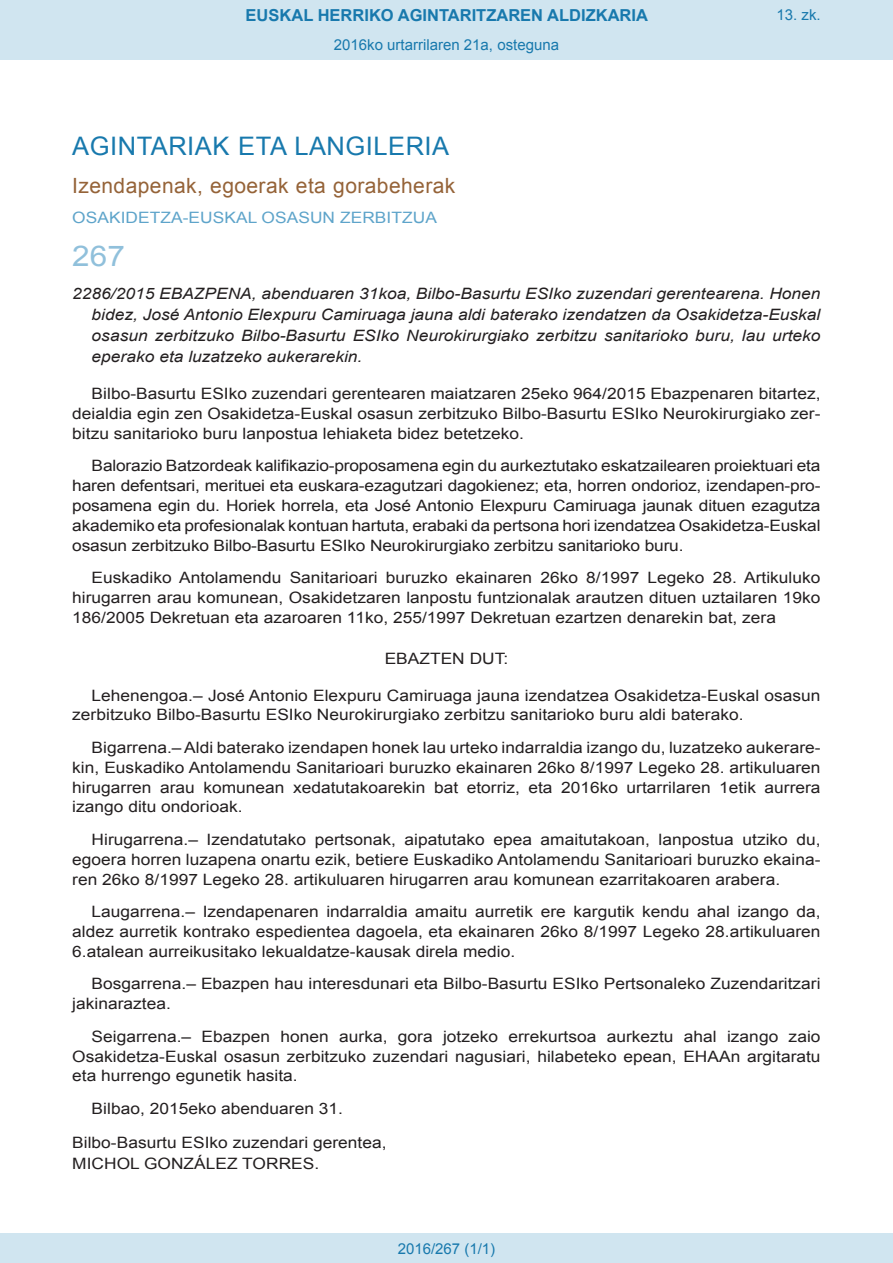
<style>
.page{position:relative;width:893px;height:1263px;background:#fff}
.page>*{position:absolute;margin:0;border:0;box-sizing:border-box;transform-origin:0 0}
.BOPVOrden{font:28.5px "Arial";color:#90c0db;scale:1.11 1}
.BOPVSeccion{font:25.5px "Arial";letter-spacing:.02em;color:#1879ad}
.BOPVSubseccion{font:21px "Arial";letter-spacing:.02em;color:#956338}
.t1{font:700 16.5px "Arial";color:#1879ad}
.BOPVDetalle{font:15.6px/19.8px "Arial";color:#231f20;text-align:justify;scale:1.11 1}
.BOPVTitulo{font:italic 15.6px/21px "Arial";color:#231f20;text-align:justify;scale:1.11 1}
.BOPVFirmaPuesto{font:15.6px "Arial";color:#231f20;scale:1.11 1}
.BOPVOrganismo{font:15.6px "Arial";letter-spacing:.005em;color:#5ea4ca;scale:1.11 1}
.BOPVFirmaLugFec{font:15.6px "Arial";color:#231f20;scale:1.11 1}
.BOPVFirmaNombre{font:15.6px "Arial";color:#231f20;scale:1.11 1}
.BOPVClave{font:15.6px "Arial";color:#231f20;scale:1.11 1}
.Paginacion_Centro{font:15px "Arial";color:#1879ad}
</style>
<div class="page">
<div style="left:0;top:0;width:893px;height:60px;background:#d0e5f0"></div>
<div style="left:0;top:1233px;width:893px;height:30px;background:#d0e5f0"></div>
<p class="t1" style="left:246px;top:4px;width:404px">EUSKAL HERRIKO AGINTARITZAREN ALDIZKARIA</p>
<p class="Paginacion_Centro" style="left:334px;top:35px;width:227px">2016ko urtarrilaren 21a, osteguna</p>
<p class="Paginacion_Centro" style="left:776px;top:5px;width:46px">13. zk.</p>
<p class="BOPVSeccion" style="left:72px;top:129px;width:378px">AGINTARIAK ETA LANGILERIA</p>
<p class="BOPVSubseccion" style="left:72px;top:171px;width:385px">Izendapenak, egoerak eta gorabeherak</p>
<p class="BOPVOrganismo" style="left:72px;top:207px;width:330px">OSAKIDETZA-EUSKAL OSASUN ZERBITZUA</p>
<p class="BOPVOrden" style="left:72px;top:237px;width:49px">267</p>
<p class="BOPVTitulo" style="left:92px;top:284px;width:658px;text-indent:-19px">2286/2015 EBAZPENA, abenduaren 31koa, Bilbo-Basurtu ESIko zuzendari gerentearena. Honen bidez, José Antonio Elexpuru Camiruaga jauna aldi baterako izendatzen da Osakidetza-Euskal osasun zerbitzuko Bilbo-Basurtu ESIko Neurokirurgiako zerbitzu sanitarioko buru, lau urteko eperako eta luzatzeko aukerarekin.</p>
<p class="BOPVDetalle" style="left:72px;top:384px;width:676px;text-indent:19px">Bilbo-Basurtu ESIko zuzendari gerentearen maiatzaren 25eko 964/2015 Ebazpenaren bitartez, deialdia egin zen Osakidetza-Euskal osasun zerbitzuko Bilbo-Basurtu ESIko Neurokirurgiako zer&shy;bitzu sanitarioko buru lanpostua lehiaketa bidez betetzeko.</p>
<p class="BOPVDetalle" style="left:72px;top:456px;width:676px;text-indent:19px">Balorazio Batzordeak kalifikazio-proposamena egin du aurkeztutako eskatzailearen proiektuari eta haren defentsari, merituei eta euskara-ezagutzari dagokienez; eta, horren ondorioz, izendapen-pro&shy;posamena egin du. Horiek horrela, eta José Antonio Elexpuru Camiruaga jaunak dituen ezagutza akademiko eta profesionalak kontuan hartuta, erabaki da pertsona hori izendatzea Osakidetza-Euskal osasun zerbitzuko Bilbo-Basurtu ESIko Neurokirurgiako zerbitzu sanitarioko buru.</p>
<p class="BOPVDetalle" style="left:72px;top:568px;width:676px;text-indent:19px">Euskadiko Antolamendu Sanitarioari buruzko ekainaren 26ko 8/1997 Legeko 28. Artikuluko hirugarren arau komunean, Osakidetzaren lanpostu funtzionalak arautzen dituen uztailaren 19ko 186/2005 Dekretuan eta azaroaren 11ko, 255/1997 Dekretuan ezartzen denarekin bat, zera</p>
<p class="BOPVClave" style="left:385px;top:648px;width:113px">EBAZTEN DUT:</p>
<p class="BOPVDetalle" style="left:72px;top:685px;width:676px;text-indent:19px">Lehenengoa.– José Antonio Elexpuru Camiruaga jauna izendatzea Osakidetza-Euskal osasun zerbitzuko Bilbo-Basurtu ESIko Neurokirurgiako zerbitzu sanitarioko buru aldi baterako.</p>
<p class="BOPVDetalle" style="left:72px;top:738px;width:676px;text-indent:19px">Bigarrena.– Aldi baterako izendapen honek lau urteko indarraldia izango du, luzatzeko aukerare&shy;kin, Euskadiko Antolamendu Sanitarioari buruzko ekainaren 26ko 8/1997 Legeko 28. artikuluaren hirugarren arau komunean xedatutakoarekin bat etorriz, eta 2016ko urtarrilaren 1etik aurrera izango ditu ondorioak.</p>
<p class="BOPVDetalle" style="left:72px;top:830px;width:676px;text-indent:19px">Hirugarrena.– Izendatutako pertsonak, aipatutako epea amaitutakoan, lanpostua utziko du, egoera horren luzapena onartu ezik, betiere Euskadiko Antolamendu Sanitarioari buruzko ekaina&shy;ren 26ko 8/1997 Legeko 28. artikuluaren hirugarren arau komunean ezarritakoaren arabera.</p>
<p class="BOPVDetalle" style="left:72px;top:902px;width:676px;text-indent:19px">Laugarrena.– Izendapenaren indarraldia amaitu aurretik ere kargutik kendu ahal izango da, aldez aurretik kontrako espedientea dagoela, eta ekainaren 26ko 8/1997 Legeko 28.artikuluaren 6.atalean aurreikusitako lekualdatze-kausak direla medio.</p>
<p class="BOPVDetalle" style="left:72px;top:974px;width:676px;text-indent:19px">Bosgarrena.– Ebazpen hau interesdunari eta Bilbo-Basurtu ESIko Pertsonaleko Zuzendaritzari jakinaraztea.</p>
<p class="BOPVDetalle" style="left:72px;top:1026px;width:676px;text-indent:19px">Seigarrena.– Ebazpen honen aurka, gora jotzeko errekurtsoa aurkeztu ahal izango zaio Osakidetza-Euskal osasun zerbitzuko zuzendari nagusiari, hilabeteko epean, EHAAn argitaratu eta hurrengo egunetik hasita.</p>
<p class="BOPVFirmaLugFec" style="left:92px;top:1098px;width:228px">Bilbao, 2015eko abenduaren 31.</p>
<p class="BOPVFirmaPuesto" style="left:72px;top:1132px;width:285px">Bilbo-Basurtu ESIko zuzendari gerentea,</p>
<p class="BOPVFirmaNombre" style="left:72px;top:1153px;width:224px">MICHOL GONZÁLEZ TORRES.</p>
<p class="Paginacion_Centro" style="left:398px;top:1238px;width:99px">2016/267 (1/1)</p>
</div>
